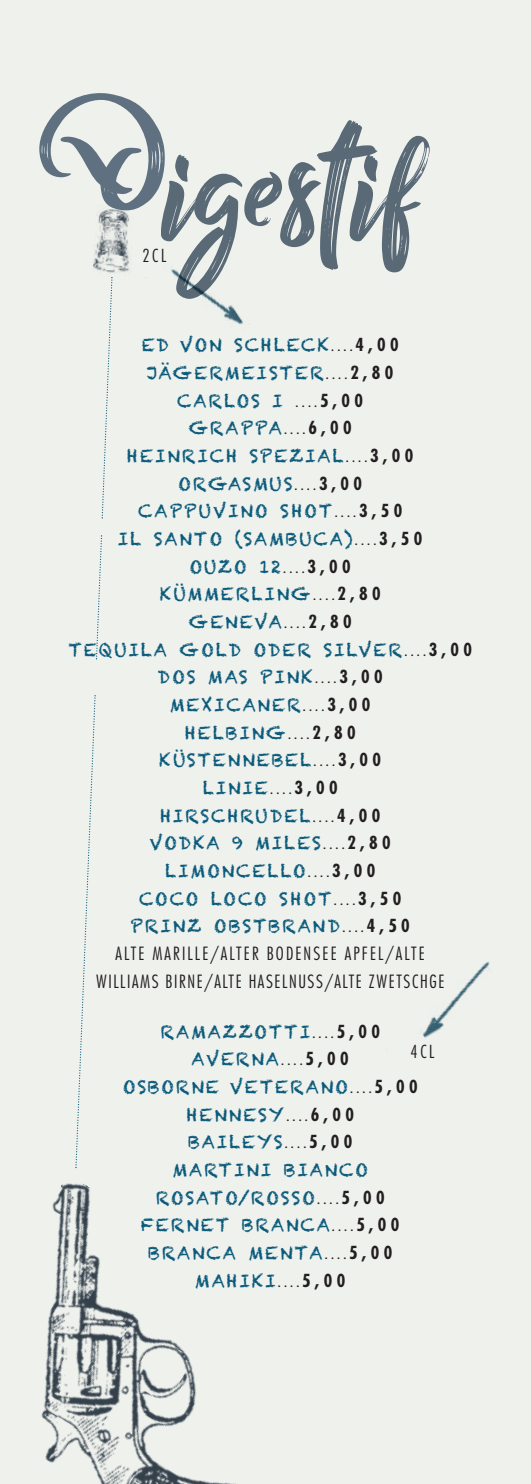
<style>
.page{position:relative;width:531px;height:1484px;background:#fff}
.page>*{position:absolute;margin:0;border:0;box-sizing:border-box;transform-origin:0 0}
.t1{font:170.62px "Billy Ohio";color:#5f7180}
.t2{font:17.85px/27.7px "Chalkduster";letter-spacing:.1em;color:#0a5a7b;text-align:center}
.t3{font:300 condensed 17.85px/27.7px "Futura";letter-spacing:.09em;color:#231f20;text-align:center}
.t4{font:300 condensed 17.5px "Futura";letter-spacing:.145em;color:#231f20}
.s1{font-family:"Futura";font-weight:300;font-stretch:condensed;font-size:17.5px;color:#231f20}
.s2{font-family:"Futura";font-weight:700;font-stretch:condensed;font-size:17.5px;color:#231f20}
</style>
<div class="page">
<div style="left:0;top:0;width:531px;height:1483px;background:#eff1ed"></div>
<img style="left:41px;top:1183px;width:186px;height:300px">
<img style="left:93px;top:235px;width:36px;height:38px">
<svg style="left:75px;top:695px;width:21px;height:473px"></svg>
<svg style="left:101px;top:277px;width:12px;height:242px"></svg>
<svg style="left:95px;top:535px;width:8px;height:125px"></svg>
<img style="left:422px;top:961px;width:68px;height:77px">
<img style="left:171px;top:269px;width:72px;height:56px">
<svg style="left:98px;top:209px;width:32px;height:26px"></svg>
<h1 class="t1" style="left:162px;top:93px;width:263px">igestif</h1>
<p class="t2" style="left:68px;top:331px;width:405px">ED VON SCHLECK<span class="s1">....</span><span class="s2">4 , 0 0<br></span>JÄGERMEISTER<span class="s1">....</span><span class="s2">2 , 8 0<br></span>CARLOS I <span class="s1">....</span><span class="s2">5,00<br></span>GRAPPA<span class="s1">....</span><span class="s2">6,00<br></span>HEINRICH SPEZIAL<span class="s1">....</span><span class="s2">3 , 0 0<br></span>ORGASMUS<span class="s1">....</span><span class="s2">3 , 0 0<br></span>CAPPUVINO SHOT<span class="s1">....</span><span class="s2">3 , 5 0<br></span>IL SANTO (SAMBUCA)<span class="s1">....</span><span class="s2">3 , 5 0<br></span>OUZO 12<span class="s1">....</span><span class="s2">3,00<br></span>KÜMMERLING<span class="s1">....</span><span class="s2">2 , 8 0<br></span>GENEVA<span class="s1">....</span><span class="s2">2,80<br></span>TEQUILA GOLD ODER SILVER<span class="s1">....</span><span class="s2">3 , 0 0<br></span>DOS MAS PINK<span class="s1">....</span><span class="s2">3,00<br></span>MEXICANER<span class="s1">....</span><span class="s2">3 , 0 0<br></span>HELBING<span class="s1">....</span><span class="s2">2 , 8 0<br></span>KÜSTENNEBEL<span class="s1">....</span><span class="s2">3 , 0 0<br></span>LINIE<span class="s1">....</span><span class="s2">3,00<br></span>HIRSCHRUDEL<span class="s1">....</span><span class="s2">4 , 0 0<br></span>VODKA 9 MILES<span class="s1">....</span><span class="s2">2 , 8 0<br></span>LIMONCELLO<span class="s1">....</span><span class="s2">3 , 0 0<br></span>COCO LOCO SHOT<span class="s1">....</span><span class="s2">3,50<br></span>PRINZ OBSTBRAND<span class="s1">....</span><span class="s2">4 , 5 0</span></p>
<p class="t3" style="left:96px;top:940px;width:350px">ALTE MARILLE/ALTER BODENSEE APFEL/ALTE<br>WILLIAMS BIRNE/ALTE HASELNUSS/ALTE ZWETSCHGE</p>
<p class="t2" style="left:123px;top:1017px;width:296px">RAMAZZOTTI<span class="s1">....</span><span class="s2">5 , 0 0<br></span>AVERNA<span class="s1">....</span><span class="s2">5,00<br></span>OSBORNE VETERANO<span class="s1">....</span><span class="s2">5 , 0 0<br></span>HENNESY<span class="s1">....</span><span class="s2">6 , 0 0<br></span>BAILEYS<span class="s1">....</span><span class="s2">5 , 0 0<br></span>MARTINI BIANCO<br>ROSATO/ROSSO<span class="s1">....</span><span class="s2">5 , 0 0<br></span>FERNET BRANCA<span class="s1">....</span><span class="s2">5 , 0 0<br></span>BRANCA MENTA<span class="s1">....</span><span class="s2">5 , 0 0<br></span>MAHIKI<span class="s1">....</span><span class="s2">5,00</span></p>
<p class="t4" style="left:142px;top:248px;width:25px">2CL</p>
<p class="t4" style="left:410px;top:1044px;width:25px">4CL</p>
</div>
